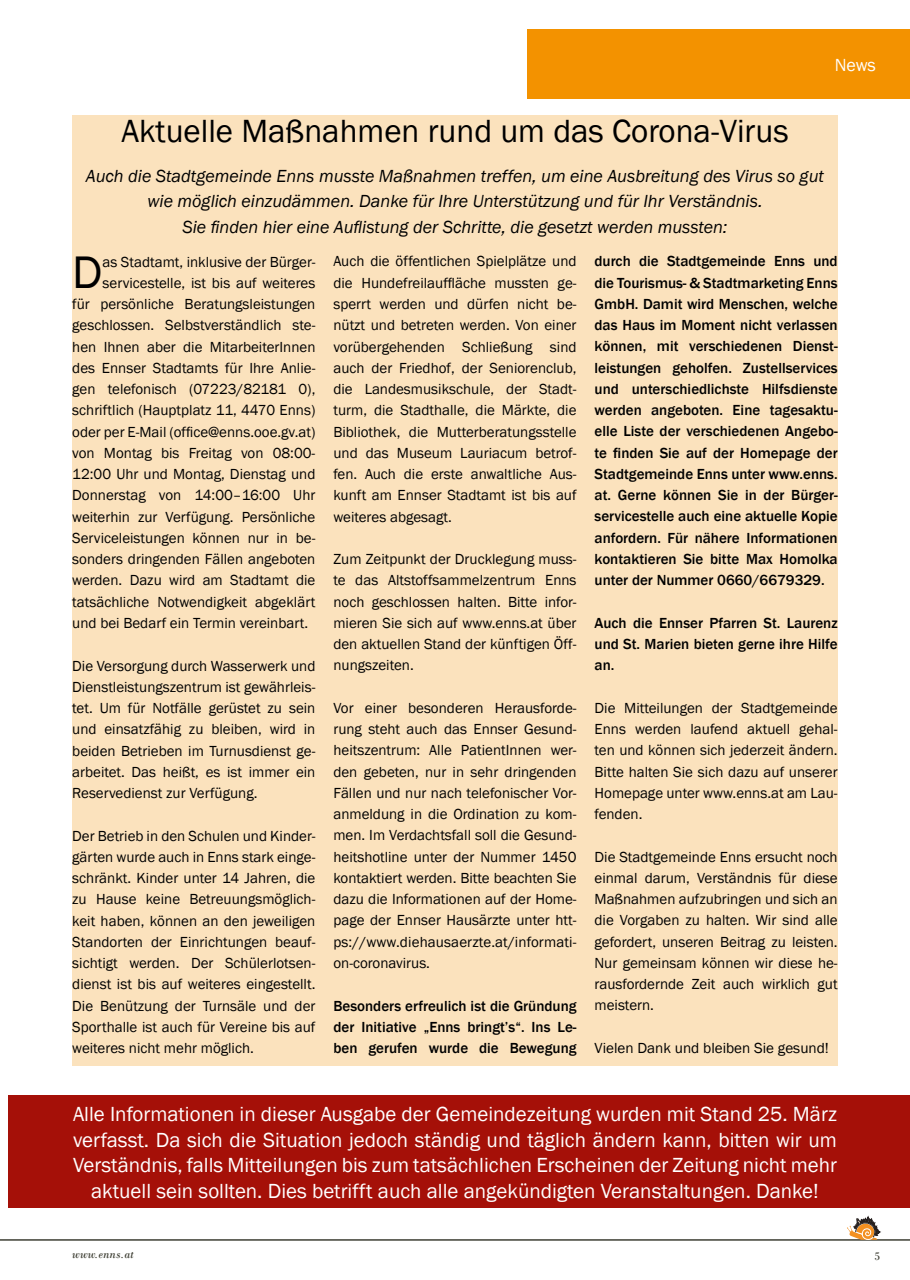
<style>
.page{position:relative;width:910px;height:1280px;background:#fff}
.page>*{position:absolute;margin:0;border:0;box-sizing:border-box;transform-origin:0 0}
.t1{font:46.95px "Franklin Gothic";color:#000}
.t2{font:33px "Franklin Gothic";color:#000}
.t3{font:21px/25.5px "Franklin Gothic";color:#fff;text-align:center}
.t4{font:italic 18px/25.5px "Franklin Gothic";color:#000;text-align:center}
.t5{font:18px "Franklin Gothic";color:#fff}
.t6{font:15px/21.3px "Franklin Gothic";color:#000;text-align:justify}
.t7{font:500 15px/21.3px "Franklin Gothic";color:#000;text-align:justify}
.t8{font:italic 12px "Bodoni";color:#414237}
.t9{font:12px "Bodoni";color:#414237}
</style>
<div class="page">
<hr style="left:0;top:1239px;width:910px;height:1px;background:#414237">
<hr style="left:0;top:1240px;width:910px;height:1px;background:#414237">
<svg style="left:847px;top:1216px;width:33px;height:24px"></svg>
<div style="left:72px;top:115px;width:766px;height:950px;background:#fbe2bd"></div>
<div style="left:527px;top:30px;width:383px;height:69px;background:#f39200"></div>
<div style="left:9px;top:1095px;width:901px;height:113px;background:#a51008"></div>
<p class="t5" style="left:835px;top:54px;width:43px">News</p>
<h2 class="t2" style="left:121px;top:111px;width:669px">Aktuelle Maßnahmen rund um das Corona-Virus</h2>
<p class="t4" style="left:86px;top:163px;width:739px">Auch die Stadtgemeinde Enns musste Maßnahmen treffen, um eine Ausbreitung des Virus so gut wie möglich einzudämmen. Danke für Ihre Unterstützung und für Ihr Verständnis.<br>Sie finden hier eine Auflistung der Schritte, die gesetzt werden mussten:</p>
<h1 class="t1" style="left:72px;top:243px;width:32px">D</h1>
<p class="t6" style="left:103px;top:251px;width:214px">as Stadtamt, inklusive der Bürger-</p>
<p class="t6" style="left:103px;top:273px;width:214px">servicestelle, ist bis auf weiteres</p>
<p class="t6" style="left:72px;top:294px;width:245px">für persönliche Beratungsleistungen</p>
<p class="t6" style="left:72px;top:315px;width:245px">geschlossen. Selbstverständlich ste-</p>
<p class="t6" style="left:72px;top:336px;width:245px">hen Ihnen aber die MitarbeiterInnen</p>
<p class="t6" style="left:72px;top:358px;width:245px">des Ennser Stadtamts für Ihre Anlie-</p>
<p class="t6" style="left:72px;top:379px;width:245px">gen telefonisch (07223/82181 0),</p>
<p class="t6" style="left:72px;top:400px;width:245px">schriftlich (Hauptplatz 11, 4470 Enns)</p>
<p class="t6" style="left:72px;top:421px;width:245px">oder per E-Mail (office@enns.ooe.gv.at)</p>
<p class="t6" style="left:72px;top:443px;width:245px">von Montag bis Freitag von 08:00-</p>
<p class="t6" style="left:72px;top:464px;width:245px">12:00 Uhr und Montag, Dienstag und</p>
<p class="t6" style="left:72px;top:485px;width:245px">Donnerstag von 14:00–16:00 Uhr</p>
<p class="t6" style="left:72px;top:506px;width:245px">weiterhin zur Verfügung. Persönliche</p>
<p class="t6" style="left:72px;top:528px;width:245px">Serviceleistungen können nur in be-</p>
<p class="t6" style="left:72px;top:549px;width:245px">sonders dringenden Fällen angeboten</p>
<p class="t6" style="left:72px;top:570px;width:245px">werden. Dazu wird am Stadtamt die</p>
<p class="t6" style="left:72px;top:591px;width:245px">tatsächliche Notwendigkeit abgeklärt</p>
<p class="t6" style="left:72px;top:613px;width:237px">und bei Bedarf ein Termin vereinbart.</p>
<p class="t6" style="left:72px;top:655px;width:245px">Die Versorgung durch Wasserwerk und Dienstleistungszentrum ist gewährleis&shy;tet. Um für Notfälle gerüstet zu sein und einsatzfähig zu bleiben, wird in beiden Betrieben im Turnusdienst ge&shy;arbeitet. Das heißt, es ist immer ein Reservedienst zur Verfügung.</p>
<p class="t6" style="left:72px;top:825px;width:245px">Der Betrieb in den Schulen und Kinder&shy;gärten wurde auch in Enns stark einge&shy;schränkt. Kinder unter 14 Jahren, die zu Hause keine Betreuungsmöglich&shy;keit haben, können an den jeweiligen Standorten der Einrichtungen beauf&shy;sichtigt werden. Der Schülerlotsen&shy;dienst ist bis auf weiteres eingestellt.<br>Die Benützung der Turnsäle und der Sporthalle ist auch für Vereine bis auf weiteres nicht mehr möglich.</p>
<p class="t6" style="left:333px;top:251px;width:245px">Auch die öffentlichen Spielplätze und die Hundefreilauffläche mussten ge&shy;sperrt werden und dürfen nicht be&shy;nützt und betreten werden. Von einer vorübergehenden Schließung sind auch der Friedhof, der Seniorenclub, die Landesmusikschule, der Stadt&shy;turm, die Stadthalle, die Märkte, die Bibliothek, die Mutterberatungsstelle und das Museum Lauriacum betrof&shy;fen. Auch die erste anwaltliche Aus&shy;kunft am Ennser Stadtamt ist bis auf weiteres abgesagt.</p>
<p class="t6" style="left:333px;top:549px;width:245px">Zum Zeitpunkt der Drucklegung muss&shy;te das Altstoffsammelzentrum Enns noch geschlossen halten. Bitte infor&shy;mieren Sie sich auf www.enns.at über den aktuellen Stand der künftigen Öff&shy;nungszeiten.</p>
<p class="t6" style="left:333px;top:698px;width:245px">Vor einer besonderen Herausforde&shy;rung steht auch das Ennser Gesund&shy;heitszentrum: Alle PatientInnen wer&shy;den gebeten, nur in sehr dringenden Fällen und nur nach telefonischer Vor&shy;anmeldung in die Ordination zu kom&shy;men. Im Verdachtsfall soll die Gesund&shy;heitshotline unter der Nummer 1450 kontaktiert werden. Bitte beachten Sie dazu die Informationen auf der Home&shy;page der Ennser Hausärzte unter htt&shy;ps://www.diehausaerzte.at/informati&shy;on-coronavirus.</p>
<p class="t7" style="left:333px;top:995px;width:245px">Besonders erfreulich ist die Gründung der Initiative „Enns bringt’s“. Ins Le&shy;ben gerufen wurde die Bewegung</p>
<p class="t7" style="left:595px;top:251px;width:245px">durch die Stadtgemeinde Enns und die Tourismus- &amp; Stadtmarketing Enns GmbH. Damit wird Menschen, welche das Haus im Moment nicht verlassen können, mit verschiedenen Dienst&shy;leistungen geholfen. Zustellservices und unterschiedlichste Hilfsdienste werden angeboten. Eine tagesaktu&shy;elle Liste der verschiedenen Angebo&shy;te finden Sie auf der Homepage der Stadtgemeinde Enns unter www.enns. at. Gerne können Sie in der Bürger&shy;servicestelle auch eine aktuelle Kopie anfordern. Für nähere Informationen kontaktieren Sie bitte Max Homolka unter der Nummer 0660/6679329.</p>
<p class="t7" style="left:595px;top:612px;width:245px">Auch die Ennser Pfarren St. Laurenz und St. Marien bieten gerne ihre Hilfe an.</p>
<p class="t6" style="left:595px;top:697px;width:245px">Die Mitteilungen der Stadtgemeinde Enns werden laufend aktuell gehal&shy;ten und können sich jederzeit ändern.<br>Bitte halten Sie sich dazu auf unserer Homepage unter www.enns.at am Lau&shy;fenden.</p>
<p class="t6" style="left:595px;top:846px;width:245px">Die Stadtgemeinde Enns ersucht noch einmal darum, Verständnis für diese Maßnahmen aufzubringen und sich an die Vorgaben zu halten. Wir sind alle gefordert, unseren Beitrag zu leisten.<br>Nur gemeinsam können wir diese he&shy;rausfordernde Zeit auch wirklich gut meistern.</p>
<p class="t6" style="left:595px;top:1038px;width:236px">Vielen Dank und bleiben Sie gesund!</p>
<p class="t3" style="left:73px;top:1102px;width:765px">Alle Informationen in dieser Ausgabe der Gemeindezeitung wurden mit Stand 25. März verfasst. Da sich die Situation jedoch ständig und täglich ändern kann, bitten wir um Verständnis, falls Mitteilungen bis zum tatsächlichen Erscheinen der Zeitung nicht mehr aktuell sein sollten. Dies betrifft auch alle angekündigten Veranstaltungen. Danke!</p>
<p class="t8" style="left:72px;top:1247px;width:63px">www.enns.at</p>
<p class="t9" style="left:874px;top:1249px;width:7px">5</p>
</div>
